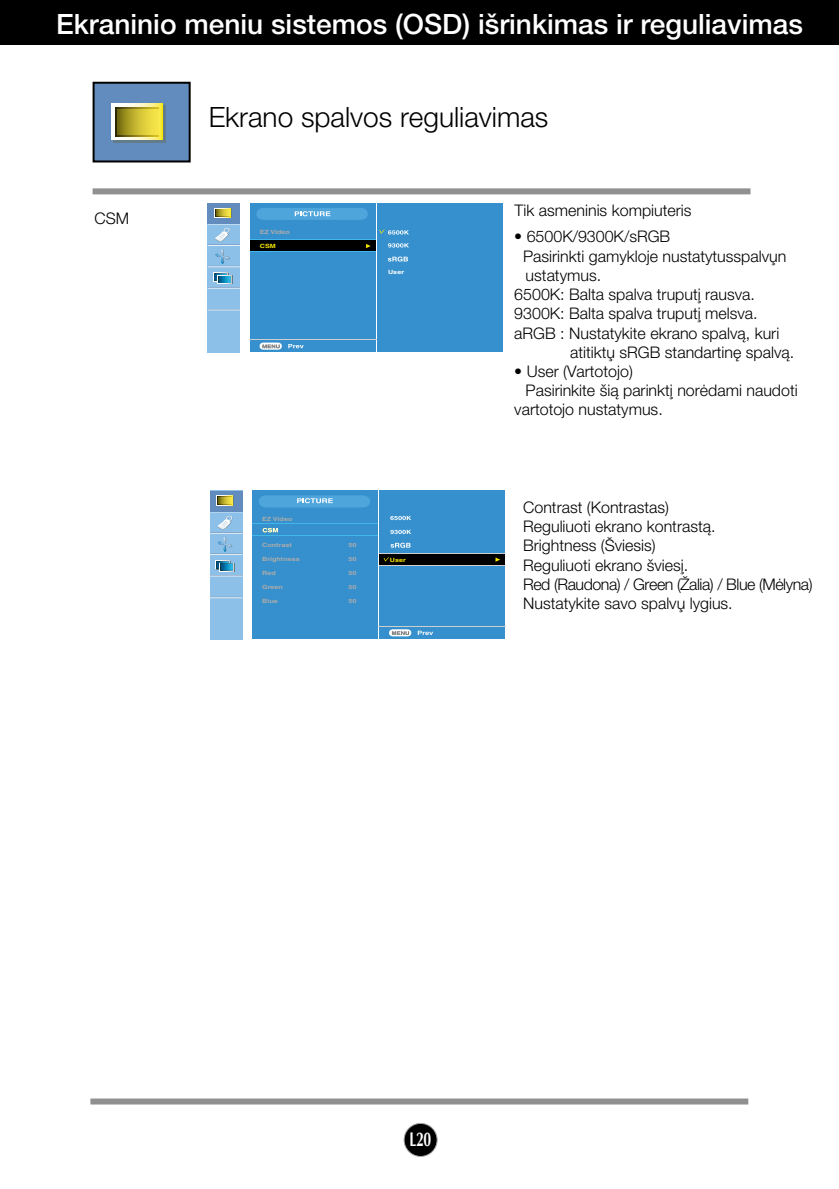
<style>
.page{position:relative;width:839px;height:1189px;background:#fff}
.page>*{position:absolute;margin:0;border:0;box-sizing:border-box;transform-origin:0 0}
.t1{font:500 28px "Helvetica Neue CE";color:#fff}
.t2{font:300 28px "Helvetica Neue CE";color:#000}
.t3{font:700 20px "Optima";color:#fff;scale:.7 1}
.t4{font:300 16px/19.2px "Helvetica Neue CE";color:#000}
.t5{font:700 5.8px "Helvetica";color:#ababab;scale:1.25 1}
.t6{font:700 5.8px "Helvetica";color:#f7e600;scale:1.25 1}
.t7{font:700 5.8px "Helvetica";color:#fff;scale:1.25 1}
</style>
<div class="page">
<div style="left:404px;top:1123px;width:33px;height:33px;background:#000;border-radius:50%"></div>
<div style="left:403px;top:1123px;width:34px;height:34px;border:2px solid #a5a5a5;border-radius:50%"></div>
<div style="left:0;top:0;width:839px;height:45px;background:#000"></div>
<div style="left:93px;top:188px;width:657px;height:6px;background:#909090"></div>
<div style="left:250px;top:203px;width:125px;height:149px;background:#3690cd"></div>
<div style="left:377px;top:203px;width:125px;height:149px;background:#3690cd"></div>
<div style="left:250px;top:239px;width:126px;height:13px;background:#41b6eb"></div>
<div style="left:250px;top:240px;width:126px;height:11px;background:#000"></div>
<svg style="left:366px;top:244px;width:5px;height:4px"></svg>
<svg style="left:288px;top:344px;width:16px;height:4px"></svg>
<svg style="left:260px;top:342px;width:22px;height:8px"></svg>
<svg style="left:262px;top:345px;width:18px;height:3px"></svg>
<hr style="left:249px;top:339px;width:128px;height:1px;background:#cecece">
<svg style="left:388px;top:243px;width:21px;height:4px"></svg>
<svg style="left:379px;top:230px;width:30px;height:4px"></svg>
<div style="left:207px;top:203px;width:33px;height:149px;background:#8dc0e8"></div>
<hr style="left:207px;top:223px;width:33px;height:1px;background:#6c8aab">
<hr style="left:207px;top:224px;width:33px;height:1px;background:#f1f8fd">
<hr style="left:207px;top:245px;width:33px;height:1px;background:#f1f8fd">
<hr style="left:207px;top:266px;width:33px;height:1px;background:#f1f8fd">
<hr style="left:207px;top:287px;width:33px;height:1px;background:#6c8aab">
<hr style="left:207px;top:288px;width:33px;height:1px;background:#f1f8fd">
<hr style="left:207px;top:309px;width:33px;height:1px;background:#f1f8fd">
<svg style="left:215px;top:249px;width:15px;height:15px"></svg>
<div style="left:207px;top:203px;width:33px;height:20px;background:#638cbe"></div>
<svg style="left:215px;top:208px;width:16px;height:10px"></svg>
<svg style="left:214px;top:208px;width:16px;height:9px"></svg>
<svg style="left:215px;top:209px;width:14px;height:7px"></svg>
<svg style="left:216px;top:210px;width:13px;height:6px"></svg>
<div style="left:214px;top:273px;width:14px;height:9px;background:#c7c7c6"></div>
<svg style="left:213px;top:273px;width:14px;height:8px"></svg>
<svg style="left:218px;top:276px;width:14px;height:8px"></svg>
<svg style="left:217px;top:275px;width:14px;height:8px"></svg>
<svg style="left:214px;top:274px;width:16px;height:8px"></svg>
<svg style="left:215px;top:228px;width:15px;height:14px"></svg>
<svg style="left:388px;top:256px;width:20px;height:6px"></svg>
<svg style="left:257px;top:208px;width:111px;height:12px"></svg>
<div style="left:252px;top:490px;width:126px;height:149px;background:#3690cd"></div>
<div style="left:379px;top:490px;width:126px;height:149px;background:#3690cd"></div>
<svg style="left:252px;top:535px;width:126px;height:1px"></svg>
<div style="left:379px;top:553px;width:126px;height:13px;background:#cecece"></div>
<div style="left:379px;top:554px;width:126px;height:11px;background:#000"></div>
<svg style="left:495px;top:557px;width:5px;height:5px"></svg>
<svg style="left:383px;top:557px;width:6px;height:4px"></svg>
<svg style="left:418px;top:630px;width:15px;height:5px"></svg>
<svg style="left:389px;top:629px;width:22px;height:7px"></svg>
<svg style="left:392px;top:631px;width:17px;height:4px"></svg>
<hr style="left:378px;top:626px;width:128px;height:1px;background:#cecece">
<svg style="left:390px;top:516px;width:21px;height:4px"></svg>
<svg style="left:390px;top:530px;width:21px;height:4px"></svg>
<svg style="left:263px;top:528px;width:15px;height:4px"></svg>
<div style="left:210px;top:491px;width:32px;height:149px;background:#8dc0e8"></div>
<hr style="left:210px;top:511px;width:32px;height:1px;background:#f1f8fd">
<hr style="left:210px;top:532px;width:32px;height:1px;background:#6c8aab">
<hr style="left:210px;top:533px;width:32px;height:1px;background:#f1f8fd">
<hr style="left:210px;top:554px;width:32px;height:1px;background:#f1f8fd">
<hr style="left:210px;top:575px;width:32px;height:1px;background:#f1f8fd">
<hr style="left:210px;top:597px;width:32px;height:1px;background:#f1f8fd">
<svg style="left:217px;top:537px;width:16px;height:15px"></svg>
<div style="left:210px;top:491px;width:32px;height:20px;background:#638cbe"></div>
<svg style="left:217px;top:496px;width:17px;height:10px"></svg>
<div style="left:216px;top:496px;width:17px;height:9px;background:#292505"></div>
<svg style="left:218px;top:497px;width:14px;height:7px"></svg>
<div style="left:216px;top:561px;width:15px;height:8px;background:#637c8b"></div>
<svg style="left:216px;top:561px;width:14px;height:8px"></svg>
<svg style="left:220px;top:563px;width:15px;height:9px"></svg>
<svg style="left:220px;top:563px;width:14px;height:8px"></svg>
<svg style="left:217px;top:562px;width:16px;height:8px"></svg>
<svg style="left:217px;top:515px;width:16px;height:15px"></svg>
<svg style="left:390px;top:543px;width:20px;height:5px"></svg>
<svg style="left:259px;top:495px;width:111px;height:12px"></svg>
<div style="left:94px;top:83px;width:96px;height:78px;background:#638cbe"></div>
<svg style="left:114px;top:105px;width:52px;height:38px"></svg>
<svg style="left:111px;top:104px;width:51px;height:36px"></svg>
<svg style="left:115px;top:108px;width:43px;height:28px"></svg>
<svg style="left:117px;top:109px;width:42px;height:25px"></svg>
<div style="left:93px;top:82px;width:98px;height:80px;border:2px solid #000"></div>
<div style="left:90px;top:1098px;width:658px;height:6px;background:#909090"></div>
<h1 class="t1" style="left:56px;top:14px;width:748px">Ekraninio meniu sistemos (OSD) i‰rinkimas ir reguliavimas</h1>
<p class="t4" style="left:95px;top:211px;width:36px">CSM</p>
<h1 class="t2" style="left:209px;top:107px;width:341px">Ekrano spalvos reguliavimas</h1>
<p class="t5" style="left:260px;top:230px;width:26px">EZ Video</p>
<p class="t6" style="left:260px;top:244px;width:14px">CSM</p>
<p class="t7" style="left:388px;top:270px;width:14px">User</p>
<p class="t5" style="left:262px;top:516px;width:26px">EZ Video</p>
<p class="t5" style="left:262px;top:543px;width:25px">Contrast</p>
<p class="t5" style="left:348px;top:543px;width:8px">50</p>
<p class="t5" style="left:262px;top:557px;width:32px">Brightness</p>
<p class="t5" style="left:348px;top:557px;width:8px">50</p>
<p class="t5" style="left:262px;top:571px;width:12px">Red</p>
<p class="t5" style="left:348px;top:571px;width:8px">50</p>
<p class="t5" style="left:262px;top:585px;width:18px">Green</p>
<p class="t5" style="left:348px;top:585px;width:8px">50</p>
<p class="t5" style="left:262px;top:598px;width:14px">Blue</p>
<p class="t5" style="left:348px;top:598px;width:8px">50</p>
<p class="t6" style="left:390px;top:558px;width:14px">User</p>
<p class="t4" style="left:514px;top:203px;width:178px">Tik asmeninis kompiuteris</p>
<p class="t4" style="left:514px;top:229px;width:157px">• 6500K/9300K/sRGB</p>
<p class="t4" style="left:523px;top:248px;width:265px">Pasirinkti gamykloje nustatytusspalv˜n</p>
<p class="t4" style="left:525px;top:267px;width:77px">ustatymus.</p>
<p class="t4" style="left:514px;top:287px;width:242px">6500K: Balta spalva truput∞ rausva.</p>
<p class="t4" style="left:514px;top:306px;width:245px">9300K: Balta spalva truput∞ melsva.</p>
<p class="t4" style="left:514px;top:325px;width:266px">aRGB : Nustatykite ekrano spalvà, kuri</p>
<p class="t4" style="left:570px;top:344px;width:225px">atitikt˜ sRGB standartin´ spalvà.</p>
<p class="t4" style="left:514px;top:363px;width:120px">• User (Vartotojo)</p>
<p class="t4" style="left:525px;top:383px;width:273px">Pasirinkite ‰ià parinkt∞ noròdami naudoti</p>
<p class="t4" style="left:514px;top:402px;width:150px">vartotojo nustatymus.</p>
<p class="t4" style="left:523px;top:499px;width:291px">Contrast (Kontrastas)<br>Reguliuoti ekrano kontrastà.<br>Brightness (·viesis)<br>Reguliuoti ekrano ‰vies∞.<br>Red (Raudona) / Green (Îalia) / Blue (Mòlyna)<br>Nustatykite savo spalv˜ lygius.</p>
<p class="t3" style="left:409px;top:1131px;width:33px">L20</p>
</div>
